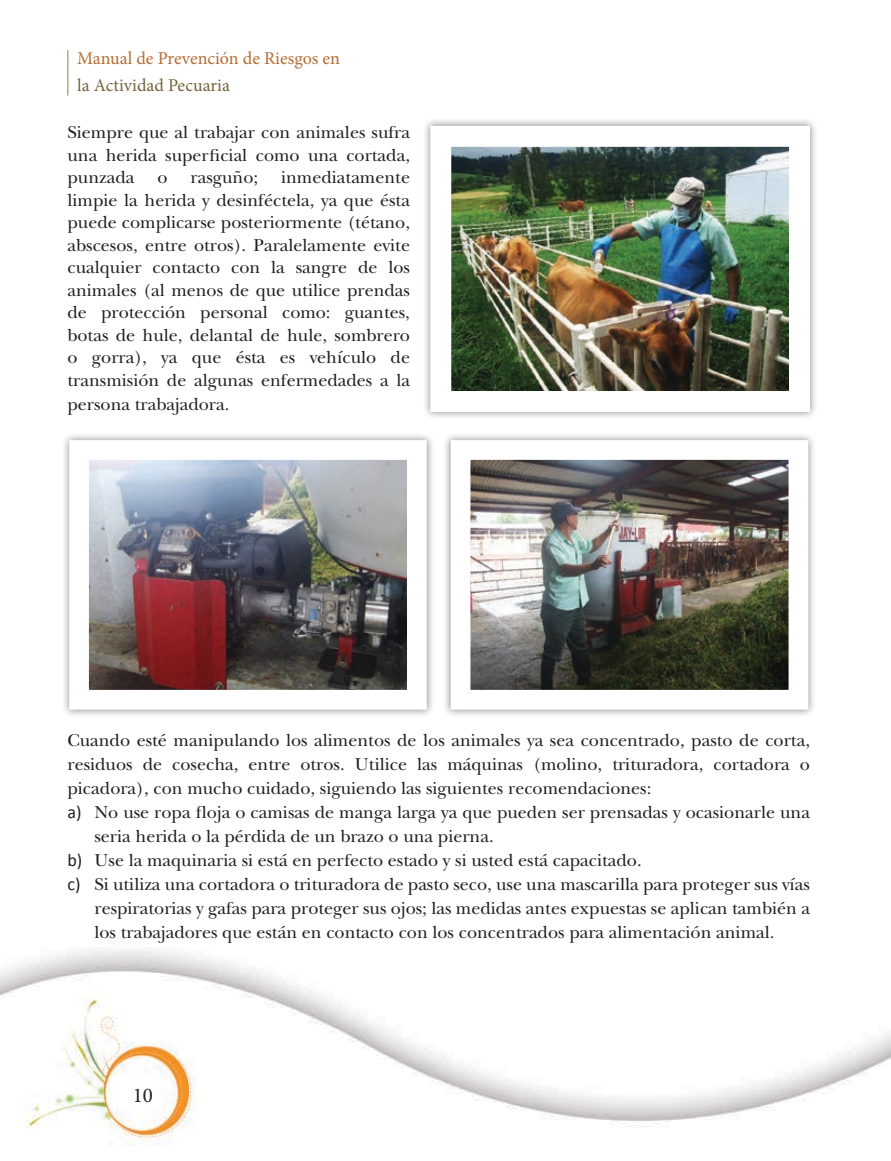
<style>
.page{position:relative;width:891px;height:1161px;background:#fff}
.page>*{position:absolute;margin:0;border:0;box-sizing:border-box;transform-origin:0 0}
.t1{font:21px "Minion Pro";color:#231f20}
.t2{font:18px/22.6px "New Baskerville Std";color:#231f20;text-align:justify}
.t3{font:18px "Minion Pro";color:#b56d32}
.t4{font:18px "Minion Pro";letter-spacing:.005em;color:#75643c}
.s1{font-family:"Calibri"}
</style>
<div class="page">
<img style="left:0;top:50px;width:891px;height:1095px">
<hr style="left:68px;top:50px;width:1px;height:46px;background:#84873e">
<div style="left:422px;top:118px;width:396px;height:302px;background:#231f20;opacity:.54"></div>
<img style="left:452px;top:148px;width:336px;height:242px">
<div style="left:61px;top:432px;width:374px;height:286px;background:#231f20;opacity:.54"></div>
<img style="left:90px;top:461px;width:316px;height:228px">
<div style="left:442px;top:432px;width:375px;height:286px;background:#231f20;opacity:.54"></div>
<img style="left:472px;top:461px;width:315px;height:228px">
<p class="t3" style="left:77px;top:47px;width:264px">Manual de Prevención de Riesgos en</p>
<p class="t4" style="left:77px;top:74px;width:154px">la Actividad Pecuaria</p>
<p class="t2" style="left:68px;top:121px;width:344px">Siempre que al trabajar con animales sufra una herida superficial como una cortada, punzada</p>
<p class="t2" style="left:68px;top:166px;width:344px;text-indent:214px">inmediatamente limpie la herida y desinféctela, ya que ésta puede complicarse posteriormente (tétano, abscesos, entre otros). Paralelamente evite cualquier contacto con la sangre de los animales (al menos de que utilice prendas de protección personal como: guantes, botas de hule, delantal de hule, sombrero o gorra), ya que ésta es vehículo de transmisión de algunas enfermedades a la persona trabajadora.</p>
<p class="t2" style="left:157px;top:166px;width:12px">o</p>
<p class="t2" style="left:190px;top:166px;width:69px">rasguño;</p>
<p class="t2" style="left:68px;top:729px;width:744px">Cuando esté manipulando los alimentos de los animales ya sea concentrado, pasto de corta,</p>
<p class="t2" style="left:68px;top:753px;width:744px">residuos de cosecha, entre otros. Utilice las máquinas (molino, trituradora, cortadora o</p>
<p class="t2" style="left:68px;top:777px;width:585px">picadora), con mucho cuidado, siguiendo las siguientes recomendaciones:</p>
<p class="t2" style="left:68px;top:801px;width:744px"><span class="s1">a)</span> No use ropa floja o camisas de manga larga ya que pueden ser prensadas y ocasionarle una</p>
<p class="t2" style="left:94px;top:825px;width:401px">seria herida o la pérdida de un brazo o una pierna.</p>
<p class="t2" style="left:68px;top:849px;width:576px"><span class="s1">b)</span> Use la maquinaria si está en perfecto estado y si usted está capacitado.</p>
<p class="t2" style="left:68px;top:873px;width:744px"><span class="s1">c)</span> Si utiliza una cortadora o trituradora de pasto seco, use una mascarilla para proteger sus vías</p>
<p class="t2" style="left:94px;top:897px;width:717px">respiratorias y gafas para proteger sus ojos; las medidas antes expuestas se aplican también a</p>
<p class="t2" style="left:94px;top:921px;width:682px">los trabajadores que están en contacto con los concentrados para alimentación animal.</p>
<p class="t1" style="left:133px;top:1081px;width:22px">10</p>
</div>
